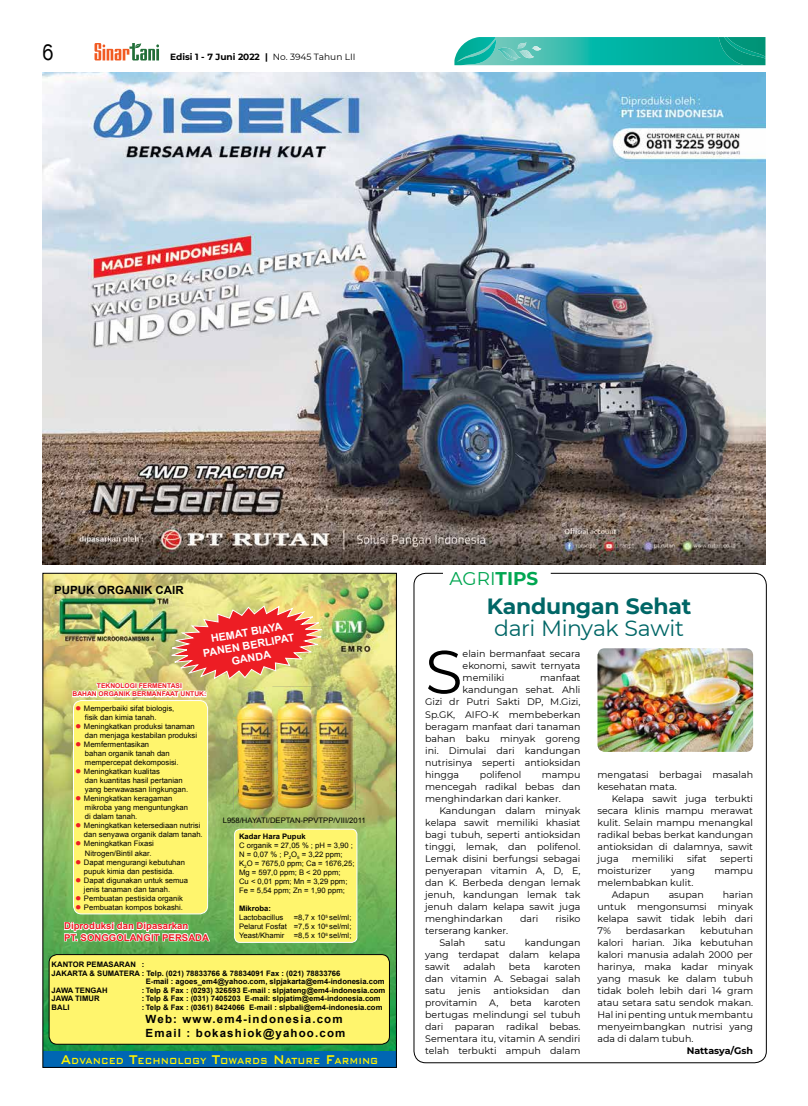
<style>
.page{position:relative;width:808px;height:1106px;background:#fff}
.page>*{position:absolute;margin:0;border:0;box-sizing:border-box;transform-origin:0 0}
.t1{font:60.9px "Montserrat";color:#000}
.t2{font:700 24px "Rawengulk";color:#000}
.t3{font:22px "Montserrat";letter-spacing:-.025em;color:#066}
.t4{font:700 22px "Montserrat";letter-spacing:-.01em;color:#066}
.t5{font:18.4px "Montserrat";color:#00a651}
.t6{font:500 11.9px "Bank Gothic BT";color:#fff200;scale:.8 1}
.t7{font:700 11.4px "Arial";color:#000}
.t8{font:700 11.3px/13.6px "Arial";letter-spacing:.1em;color:#000}
.t9{font:700 10.6px/12.7px "Arial";color:#fff;text-align:center}
.t10{font:9.5px/12px "Montserrat";color:#000;text-align:justify}
.t11{font:700 9.5px "Montserrat";color:#000}
.t12{font:700 9.4px/11.3px "Arial";color:#ed1d24}
.t13{font:700 9px "Montserrat";color:#000}
.t14{font:7.5px/9px "Arial";color:#000}
.t15{font:700 7.5px "Arial";color:#000}
.t16{font:700 6.6px/7.9px "Arial";color:#ed1d24;text-align:center}
.s1{font-weight:400}
.s2{color:#ed1d24}
.s3{font-size:17px}
.s4{font-weight:700}
</style>
<div class="page">
<svg style="left:541px;top:37px;width:178px;height:28px;background:#0fb3a2"></svg>
<img style="left:454px;top:37px;width:87px;height:28px">
<img style="left:719px;top:37px;width:46px;height:28px">
<svg style="left:95px;top:43px;width:64px;height:17px"></svg>
<img style="left:45px;top:575px;width:350px;height:475px">
<div style="left:49px;top:954px;width:340px;height:90px;background:#fff56d;border-radius:8px"></div>
<div style="left:49px;top:954px;width:341px;height:90px;border:1px solid #000;border-radius:8px"></div>
<img style="left:322px;top:583px;width:65px;height:70px">
<img style="left:52px;top:595px;width:132px;height:50px">
<svg style="left:63px;top:917px;width:148px;height:26px"></svg>
<img style="left:234px;top:712px;width:39px;height:67px">
<img style="left:234px;top:779px;width:43px;height:31px">
<img style="left:277px;top:686px;width:79px;height:31px">
<img style="left:277px;top:717px;width:35px;height:92px">
<img style="left:273px;top:712px;width:4px;height:97px">
<img style="left:316px;top:717px;width:40px;height:62px">
<img style="left:312px;top:779px;width:44px;height:31px">
<img style="left:312px;top:712px;width:4px;height:97px">
<img style="left:71px;top:604px;width:256px;height:108px">
<div style="left:73px;top:700px;width:135px;height:214px;background:#fff56d;border-radius:8px"></div>
<div style="left:73px;top:700px;width:135px;height:214px;border:1px solid #fff;border-radius:8px"></div>
<div style="left:235px;top:829px;width:122px;height:113px;background:#fff56d;border-radius:5px"></div>
<div style="left:234px;top:828px;width:123px;height:114px;border:1px solid #fff;border-radius:5px"></div>
<div style="left:43px;top:1050px;width:353px;height:17px;background:#0066b3"></div>
<img style="left:42px;top:72px;width:723px;height:492px">
<img style="left:597px;top:648px;width:156px;height:104px">
<h2 class="t2" style="left:43px;top:39px;width:13px">6</h2>
<p class="t13" style="left:170px;top:51px;width:187px">Edisi 1 - 7 Juni 2022 | <span class="s1">No. 3945 Tahun LII</span></p>
<p class="t7" style="left:54px;top:582px;width:131px">PUPUK ORGANIK CAIR</p>
<p class="t9" style="left:200px;top:634px;width:94px;rotate:-10deg">HEMAT BIAYA<br>PANEN BERLIPAT<br>GANDA</p>
<p class="t16" style="left:73px;top:682px;width:135px">TEKNOLOGI FERMENTASI<br>BAHAN ORGANIK BERMANFAAT UNTUK:</p>
<p class="t14" style="left:85px;top:703px;width:91px;text-indent:-10px"><span class="s2">●</span> Memperbaiki sifat biologis, fisik dan kimia tanah.</p>
<p class="t14" style="left:75px;top:721px;width:123px;text-align:right"><span class="s2">●</span> Meningkatkan produksi tanaman dan menjaga kestabilan produksi</p>
<p class="t14" style="left:85px;top:740px;width:95px;text-indent:-10px"><span class="s2">●</span> Memfermentasikan<br>bahan organik tanah dan mempercepat dekomposisi.</p>
<p class="t14" style="left:85px;top:767px;width:105px;text-indent:-10px"><span class="s2">●</span> Meningkatkan kualitas<br>dan kuantitas hasil pertanian yang berwawasan lingkungan.</p>
<p class="t14" style="left:85px;top:794px;width:105px;text-indent:-10px"><span class="s2">●</span> Meningkatkan keragaman mikroba yang menguntungkan di dalam tanah.</p>
<p class="t14" style="left:84px;top:821px;width:120px;text-indent:-9px"><span class="s2">●</span> Meningkatkan ketersediaan nutrisi dan senyawa organik dalam tanah.</p>
<p class="t14" style="left:85px;top:839px;width:70px;text-indent:-10px"><span class="s2">●</span> Meningkatkan Fixasi<br>Nitrogen/Bintil akar.</p>
<p class="t14" style="left:75px;top:857px;width:111px;text-align:center"><span class="s2">●</span> Dapat mengurangi kebutuhan pupuk kimia dan pestisida.</p>
<p class="t14" style="left:84px;top:875px;width:106px;text-indent:-9px"><span class="s2">●</span> Dapat digunakan untuk semua jenis tanaman dan tanah.</p>
<p class="t14" style="left:75px;top:893px;width:109px"><span class="s2">●</span> Pembuatan pestisida organik</p>
<p class="t14" style="left:75px;top:902px;width:109px"><span class="s2">●</span> Pembuatan kompos bokashi.</p>
<p class="t12" style="left:64px;top:920px;width:146px">Diproduksi dan Dipasarkan<br>PT. SONGGOLANGIT PERSADA</p>
<p class="t14" style="left:223px;top:815px;width:145px">L958/HAYATI/DEPTAN-PPVTPP/VIII/2011</p>
<p class="t15" style="left:239px;top:831px;width:68px">Kadar Hara Pupuk</p>
<p class="t14" style="left:239px;top:840px;width:117px">C organik = 27,05 % ; pH = 3,90 ;<br>N = 0,07 % ; P<sub>2</sub>O<sub>5</sub> = 3,22 ppm;<br>K<sub>2</sub>O = 7675,0 ppm; Ca = 1676,25;<br>Mg = 597,0 ppm; B &lt; 20 ppm;<br>Cu &lt; 0,01 ppm; Mn = 3,29 ppm;<br>Fe = 5,54 ppm; Zn = 1,90 ppm;</p>
<p class="t15" style="left:239px;top:903px;width:33px">Mikroba:</p>
<p class="t14" style="left:239px;top:913px;width:46px">Lactobacillus</p>
<p class="t14" style="left:239px;top:913px;width:114px;text-align:justify;text-indent:55px">=8,7 x 10<sup>5</sup> sel/ml; Pelarut Fosfat =7,5 x 10<sup>6</sup> sel/ml; Yeast/Khamir =8,5 x 10<sup>6</sup> sel/ml;</p>
<p class="t15" style="left:52px;top:959px;width:94px">KANTOR PEMASARAN :</p>
<p class="t15" style="left:52px;top:968px;width:290px">JAKARTA &amp; SUMATERA : Telp. (021) 78833766 &amp; 78834091 Fax : (021) 78833766</p>
<p class="t15" style="left:146px;top:976px;width:240px">E-mail : agoes_em4@yahoo.com, slpjakarta@em4-indonesia.com</p>
<p class="t15" style="left:52px;top:985px;width:57px">JAWA TENGAH</p>
<p class="t15" style="left:142px;top:985px;width:245px">: Telp &amp; Fax : (0293) 326593 E-mail : slpjateng@em4-indonesia.com</p>
<p class="t15" style="left:52px;top:993px;width:49px">JAWA TIMUR</p>
<p class="t15" style="left:142px;top:993px;width:240px">: Telp &amp; Fax : (031) 7405203 E-mail: slpjatim@em4-indonesia.com</p>
<p class="t15" style="left:52px;top:1002px;width:19px">BALI</p>
<p class="t15" style="left:142px;top:1002px;width:242px">: Telp &amp; Fax : (0361) 8424066 E-mail : slpbali@em4-indonesia.com</p>
<p class="t8" style="left:146px;top:1013px;width:201px">Web: www.em4-indonesia.com<br>Email : bokashiok@yahoo.com</p>
<p class="t6" style="left:61px;top:1053px;width:398px"><span class="s3">A</span>DVANCED <span class="s3">T</span>ECHNOLOGY <span class="s3">T</span>OWARDS <span class="s3">N</span>ATURE <span class="s3">F</span>ARMING</p>
<h3 class="t5" style="left:449px;top:566px;width:90px">AGRI<span class="s4">TIPS</span></h3>
<h3 class="t4" style="left:487px;top:590px;width:206px">Kandungan Sehat</h3>
<h3 class="t3" style="left:494px;top:613px;width:191px">dari Minyak Sawit</h3>
<h1 class="t1" style="left:425px;top:630px;width:39px">S</h1>
<p class="t10" style="left:463px;top:647px;width:119px">elain bermanfaat secara ekonomi, sawit ternyata memiliki</p>
<p class="t10" style="left:540px;top:671px;width:42px">manfaat</p>
<p class="t10" style="left:463px;top:683px;width:119px">kandungan sehat. Ahli</p>
<p class="t10" style="left:425px;top:695px;width:157px">Gizi dr Putri Sakti DP, M.Gizi,</p>
<p class="t10" style="left:425px;top:707px;width:157px">Sp.GK, AIFO-K membeberkan</p>
<p class="t10" style="left:425px;top:719px;width:157px">beragam manfaat dari tanaman</p>
<p class="t10" style="left:425px;top:731px;width:157px">bahan baku minyak goreng</p>
<p class="t10" style="left:425px;top:743px;width:157px">ini. Dimulai dari kandungan</p>
<p class="t10" style="left:425px;top:755px;width:157px">nutrisinya seperti antioksidan</p>
<p class="t10" style="left:425px;top:767px;width:36px">hingga</p>
<p class="t10" style="left:480px;top:767px;width:43px">polifenol</p>
<p class="t10" style="left:425px;top:767px;width:157px;text-indent:117px">mampu mencegah radikal bebas dan menghindarkan dari kanker.</p>
<p class="t10" style="left:425px;top:803px;width:157px;text-indent:14px">Kandungan dalam minyak kelapa sawit memiliki khasiat bagi tubuh, seperti antioksidan tinggi, lemak, dan polifenol.<br>Lemak disini berfungsi sebagai penyerapan vitamin A, D, E, dan K. Berbeda dengan lemak jenuh, kandungan lemak tak jenuh dalam kelapa sawit juga menghindarkan</p>
<p class="t10" style="left:520px;top:911px;width:20px">dari</p>
<p class="t10" style="left:555px;top:911px;width:26px">risiko</p>
<p class="t10" style="left:439px;top:923px;width:70px;text-indent:-14px">terserang kanker.<br>Salah</p>
<p class="t10" style="left:425px;top:935px;width:157px;text-indent:100px">kandungan yang terdapat dalam kelapa sawit</p>
<p class="t10" style="left:485px;top:935px;width:22px">satu</p>
<p class="t10" style="left:425px;top:959px;width:157px;text-indent:119px">karoten dan vitamin A. Sebagai salah satu</p>
<p class="t10" style="left:463px;top:959px;width:34px">adalah</p>
<p class="t10" style="left:509px;top:959px;width:23px">beta</p>
<p class="t10" style="left:459px;top:983px;width:23px">jenis</p>
<p class="t10" style="left:493px;top:983px;width:57px">antioksidan</p>
<p class="t10" style="left:562px;top:983px;width:20px">dan</p>
<p class="t10" style="left:425px;top:995px;width:54px">provitamin</p>
<p class="t10" style="left:489px;top:995px;width:11px">A,</p>
<p class="t10" style="left:510px;top:995px;width:23px">beta</p>
<p class="t10" style="left:425px;top:995px;width:157px;text-indent:119px">karoten bertugas melindungi sel tubuh dari paparan radikal bebas.<br>Sementara itu, vitamin A sendiri telah terbukti ampuh dalam</p>
<p class="t10" style="left:597px;top:767px;width:157px">mengatasi berbagai masalah kesehatan mata.</p>
<p class="t10" style="left:597px;top:791px;width:157px;text-indent:14px">Kelapa sawit juga terbukti secara klinis mampu merawat kulit. Selain mampu menangkal radikal bebas berkat kandungan antioksidan di dalamnya, sawit juga</p>
<p class="t10" style="left:632px;top:851px;width:43px">memiliki</p>
<p class="t10" style="left:687px;top:851px;width:21px">sifat</p>
<p class="t10" style="left:720px;top:851px;width:34px">seperti</p>
<p class="t10" style="left:597px;top:863px;width:56px">moisturizer</p>
<p class="t10" style="left:671px;top:863px;width:25px">yang</p>
<p class="t10" style="left:714px;top:863px;width:40px">mampu</p>
<p class="t10" style="left:612px;top:875px;width:83px;text-indent:-14px">melembabkan kulit.<br>Adapun</p>
<p class="t10" style="left:597px;top:887px;width:157px;text-indent:125px">harian untuk mengonsumsi minyak kelapa sawit tidak lebih dari 7%</p>
<p class="t10" style="left:669px;top:887px;width:37px">asupan</p>
<p class="t10" style="left:597px;top:923px;width:157px;text-indent:103px">kebutuhan kalori harian. Jika kebutuhan kalori manusia adalah 2000 per harinya, maka kadar minyak yang masuk ke dalam tubuh tidak boleh lebih dari 14 gram atau setara satu sendok makan.<br>Hal ini penting untuk membantu menyeimbangkan nutrisi yang ada di dalam tubuh.</p>
<p class="t11" style="left:687px;top:1043px;width:68px">Nattasya/Gsh</p>
<p class="t10" style="left:626px;top:923px;width:61px">berdasarkan</p>
</div>
